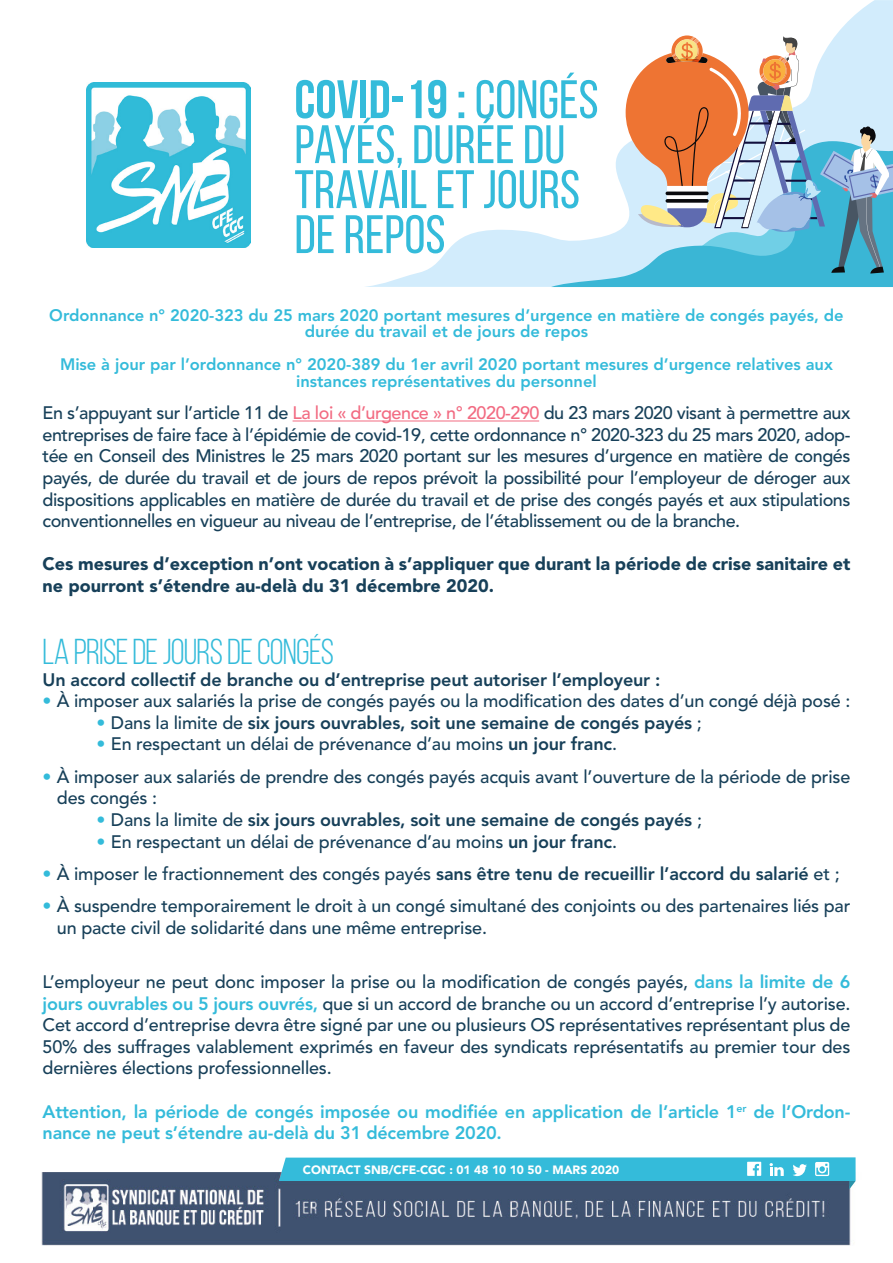
<style>
.page{position:relative;width:893px;height:1263px;background:#fff}
.page>*{position:absolute;margin:0;border:0;box-sizing:border-box;transform-origin:0 0}
.t1{font:54px/45px "Bebas Neue";color:#34bbda}
.t2{font:36px "Bebas Neue";letter-spacing:-.02em;color:#34bbda}
.t3{font:500 18px/21.6px "Avenir LT Std";letter-spacing:-.01em;color:#174059;text-align:justify}
.t4{font:800 18px "Avenir LT Std";letter-spacing:-.01em;color:#174059}
.t5{font:900 18px/21.6px "Avenir LT Std";color:#174059}
.t6{font:800 18px/21.6px "Avenir LT Std";letter-spacing:-.01em;color:#34bbda}
.t7{font:800 16.5px/16.5px "Avenir LT Std";color:#34bbda;text-align:center}
.t8{font:900 12px "Avenir LT Std";color:#fff}
.s1{font-weight:700}
.s2{color:#f26b82}
.s3{font-weight:900;color:#34bbda}
.s4{font-weight:500}
.s5{font-weight:800}
.s6{font-weight:800;color:#34bbda}
</style>
<div class="page">
<svg style="left:366px;top:0;width:527px;height:287px"></svg>
<svg style="left:551px;top:141px;width:342px;height:146px"></svg>
<img style="left:86px;top:83px;width:165px;height:165px">
<hr style="left:293px;top:420px;width:246px;height:1px;background:#f26b82">
<img style="left:41px;top:1172px;width:815px;height:74px">
<svg style="left:279px;top:1157px;width:576px;height:32px;background:#40a4c1"></svg>
<svg style="left:626px;top:35px;width:267px;height:239px;background:#b3bbbc"></svg>
<h1 class="t1" style="left:294px;top:76px;width:306px"><span class="s1">COVID-19 :</span> CONGÉS<br>PAYÉS, DURÉE DU<br>TRAVAIL ET JOURS<br>DE REPOS</h1>
<p class="t7" style="left:49px;top:307px;width:796px">Ordonnance n° 2020-323 du 25 mars 2020 portant mesures d’urgence en matière de congés payés, de durée du travail et de jours de repos</p>
<p class="t7" style="left:60px;top:356px;width:774px">Mise à jour par l’ordonnance n° 2020-389 du 1er avril 2020 portant mesures d’urgence relatives aux instances représentatives du personnel</p>
<p class="t3" style="left:43px;top:403px;width:809px">En s’appuyant sur l’article 11 de <span class="s2">La loi « d’urgence » n° 2020-290</span> du 23 mars 2020 visant à permettre aux entreprises de faire face à l’épidémie de covid-19, cette ordonnance n° 2020-323 du 25 mars 2020, adop&shy;tée en Conseil des Ministres le 25 mars 2020 portant sur les mesures d’urgence en matière de congés payés, de durée du travail et de jours de repos prévoit la possibilité pour l’employeur de déroger aux dispositions applicables en matière de durée du travail et de prise des congés payés et aux stipulations conventionnelles en vigueur au niveau de l’entreprise, de l’établissement ou de la branche.</p>
<p class="t5" style="left:43px;top:553px;width:809px">Ces mesures d’exception n’ont vocation à s’appliquer que durant la période de crise sanitaire et ne pourront s’étendre au-delà du 31 décembre 2020.</p>
<h2 class="t2" style="left:43px;top:632px;width:293px">LA PRISE DE JOURS DE CONGÉS</h2>
<p class="t4" style="left:43px;top:669px;width:620px">Un accord collectif de branche ou d’entreprise peut autoriser l’employeur :</p>
<p class="t3" style="left:43px;top:691px;width:809px"><span class="s3">•</span> À imposer aux salariés la prise de congés payés ou la modification des dates d’un congé déjà posé :</p>
<p class="t4" style="left:97px;top:712px;width:607px"><span class="s3">•</span> <span class="s4">Dans la limite de</span> six jours ouvrables, soit une semaine de congés payés <span class="s4">;</span></p>
<p class="t3" style="left:97px;top:734px;width:522px"><span class="s3">•</span> En respectant un délai de prévenance d’au moins <span class="s5">un jour franc</span>.</p>
<p class="t3" style="left:57px;top:766px;width:795px;text-indent:-14px"><span class="s3">•</span> À imposer aux salariés de prendre des congés payés acquis avant l’ouverture de la période de prise des congés :</p>
<p class="t4" style="left:97px;top:809px;width:607px"><span class="s3">•</span> <span class="s4">Dans la limite de</span> six jours ouvrables, soit une semaine de congés payés <span class="s4">;</span></p>
<p class="t3" style="left:97px;top:831px;width:522px"><span class="s3">•</span> En respectant un délai de prévenance d’au moins <span class="s5">un jour franc</span>.</p>
<p class="t3" style="left:43px;top:863px;width:799px"><span class="s3">•</span> À imposer le fractionnement des congés payés <span class="s5">sans être tenu de recueillir l’accord du salarié</span> et ;</p>
<p class="t3" style="left:57px;top:896px;width:795px;text-indent:-14px"><span class="s3">•</span> À suspendre temporairement le droit à un congé simultané des conjoints ou des partenaires liés par un pacte civil de solidarité dans une même entreprise.</p>
<p class="t3" style="left:43px;top:971px;width:809px">L’employeur ne peut donc imposer la prise ou la modification de congés payés, <span class="s6">dans la limite de 6 jours ouvrables ou 5 jours ouvrés,</span> que si un accord de branche ou un accord d’entreprise l’y autorise.<br>Cet accord d’entreprise devra être signé par une ou plusieurs OS représentatives représentant plus de 50% des suffrages valablement exprimés en faveur des syndicats représentatifs au premier tour des dernières élections professionnelles.</p>
<p class="t6" style="left:43px;top:1101px;width:809px">Attention, la période de congés imposée ou modifiée en application de l’article 1<sup>er</sup> de l’Ordon&shy;nance ne peut s’étendre au-delà du 31 décembre 2020.</p>
<p class="t8" style="left:303px;top:1162px;width:318px">CONTACT SNB/CFE-CGC : 01 48 10 10 50 - MARS 2020</p>
</div>
